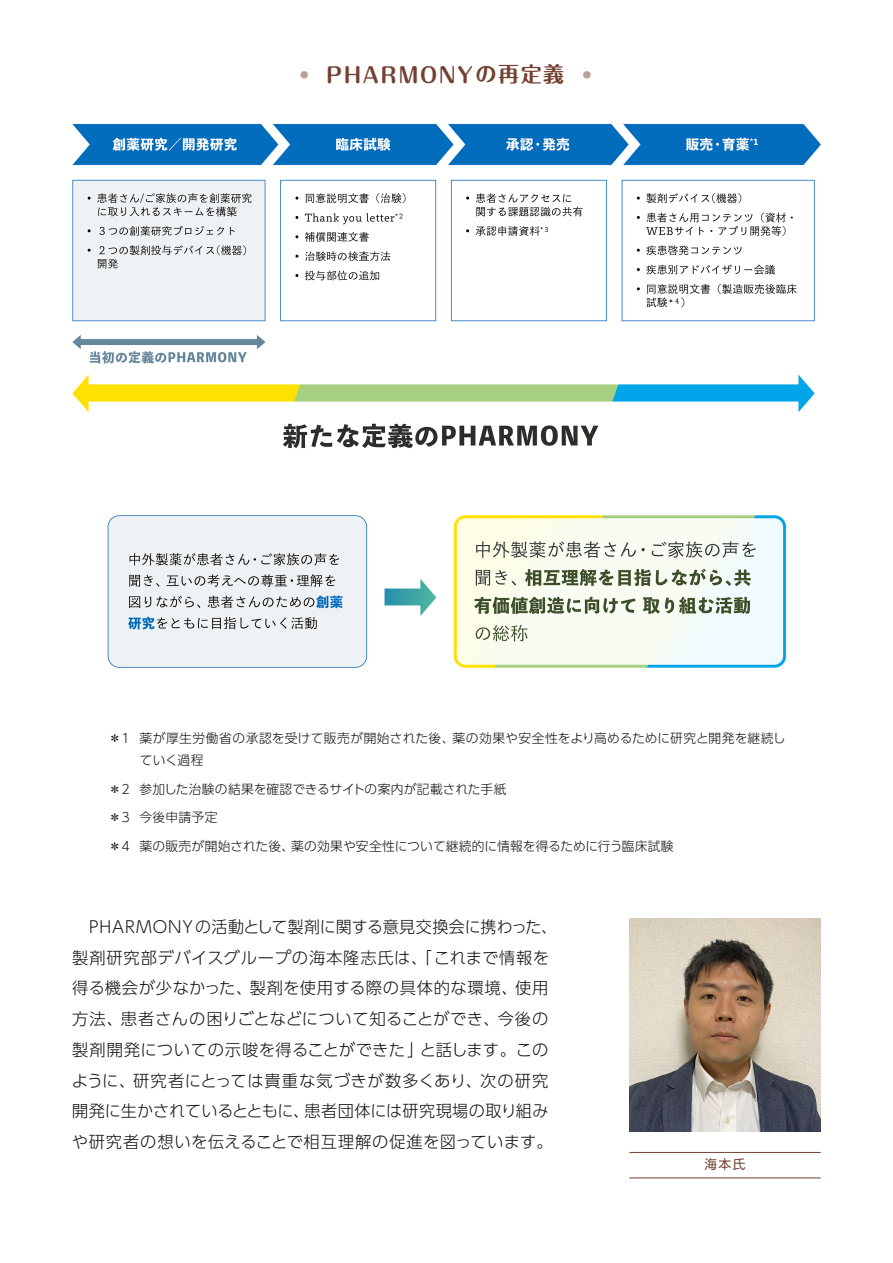
<style>
.page{position:relative;width:893px;height:1263px;background:#fff}
.page>*{position:absolute;margin:0;border:0;box-sizing:border-box;transform-origin:0 0}
.t1{font:700 21px "Maru Fo Pro";letter-spacing:.075em;color:#734132}
.t2{font:300 16.35px/30.8px "UD Shin Go Pr 6 N";letter-spacing:.03em;color:#141414}
.t3{font:300 12.75px "UD Shin Go Pr 6 N";letter-spacing:.005em;color:#141414}
.t4{font:300 12.75px/22.5px "UD Shin Go Pr 6 N";letter-spacing:.025em;color:#141414}
.t5{font:12.75px "UD Shin M Go Pr 6 N";color:#734132}
.t6{font:700 8.4px "Maru Fo Pro";color:#b9a098}
</style>
<div class="page">
<img style="left:72px;top:123px;width:749px;height:325px">
<img style="left:107px;top:515px;width:680px;height:153px">
<hr style="left:629px;top:1177px;width:192px;height:1px;background:#734132">
<hr style="left:629px;top:1152px;width:192px;height:1px;background:#734132">
<img style="left:629px;top:918px;width:191px;height:213px">
<p class="t1" style="left:300px;top:58px;width:266px"><sup>●</sup> PHARMONYの再定義</p>
<p class="t6" style="left:583px;top:68px;width:10px">●</p>
<p class="t4" style="left:140px;top:726px;width:647px;text-indent:-31px">＊1 薬が厚生労働省の承認を受けて販売が開始された後、薬の効果や安全性をより高めるために研究と開発を継続していく過程</p>
<p class="t3" style="left:108px;top:778px;width:399px">＊2 参加した治験の結果を確認できるサイトの案内が記載された手紙</p>
<p class="t4" style="left:108px;top:806px;width:111px">＊3 今後申請予定</p>
<p class="t3" style="left:108px;top:835px;width:567px">＊4 薬の販売が開始された後、薬の効果や安全性について継続的に情報を得るために行う臨床試験</p>
<p class="t2" style="left:72px;top:911px;width:486px;text-indent:17px">PHARMONYの活動として製剤に関する意見交換会に携わった、製剤研究部デバイスグループの海本隆志氏は、「これまで情報を得る機会が少なかった、製剤を使用する際の具体的な環境、使用方法、患者さんの困りごとなどについて知ることができ、今後の製剤開発についての示唆を得ることができた」と話します。このように、研究者にとっては貴重な気づきが数多くあり、次の研究開発に生かされているとともに、患者団体には研究現場の取り組みや研究者の想いを伝えることで相互理解の促進を図っています。</p>
<p class="t5" style="left:705px;top:1154px;width:42px">海本氏</p>
</div>
